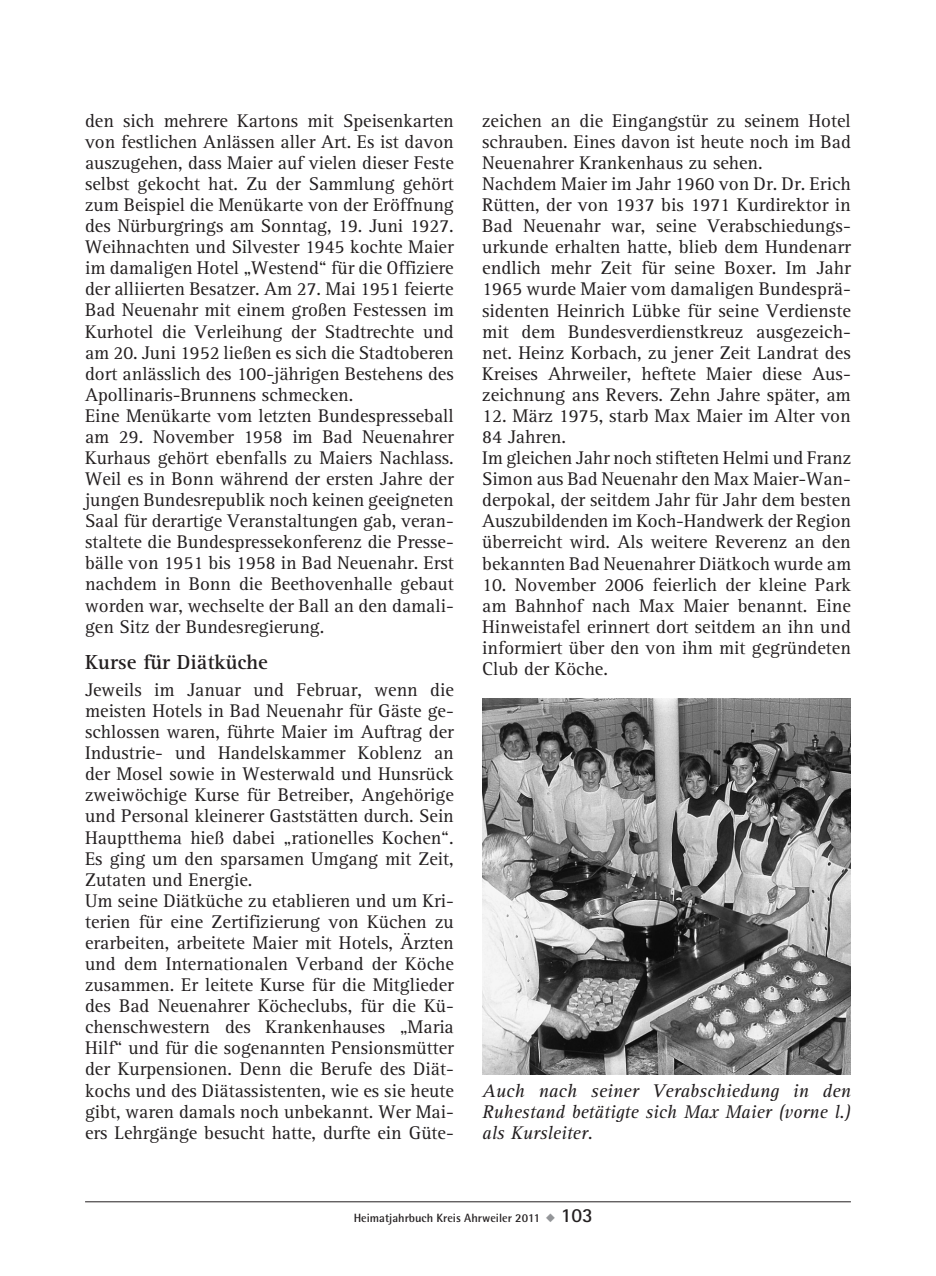
<style>
.page{position:relative;width:936px;height:1276px;background:#fff}
.page>*{position:absolute;margin:0;border:0;box-sizing:border-box;transform-origin:0 0}
.t1{font:700 21px "AT Rotis Serif";color:#231f20}
.t2{font:19px/21px "AT Rotis Serif";color:#231f20}
.t3{font:italic 19px/21px "AT Rotis Serif";color:#231f20;text-align:justify}
.t4{font:700 12px "Rotis Semi Sans";color:#231f20}
.s1{color:#939598}
.s2{font-family:"Rotis Sans Serif";font-size:20px}
</style>
<div class="page">
<hr style="left:85px;top:1201px;width:765px;height:1px;background:#231f20">
<img style="left:482px;top:699px;width:368px;height:376px">
<p class="t2" style="left:85px;top:111px;width:370px">den sich mehrere Kartons mit Speisenkarten von festlichen Anlässen aller Art. Es ist davon auszugehen, dass Maier auf vielen dieser Feste selbst gekocht hat. Zu der Sammlung gehört zum Beispiel die Menükarte von der Eröffnung des Nürburgrings am Sonntag, 19. Juni 1927.<br>Weihnachten und Silvester 1945 kochte Maier im damaligen Hotel „Westend“ für die Offiziere der alliierten Besatzer. Am 27. Mai 1951 feierte Bad Neuenahr mit einem großen Festessen im Kurhotel die Verleihung der Stadtrechte und am 20. Juni 1952 ließen es sich die Stadtoberen dort anlässlich des 100-jährigen Bestehens des Apollinaris-Brunnens schmecken.<br>Eine Menükarte vom letzten Bundespresseball am 29. November 1958 im Bad Neuenahrer Kurhaus gehört ebenfalls zu Maiers Nachlass.<br>Weil es in Bonn während der ersten Jahre der jungen Bundesrepublik noch keinen geeigneten Saal für derartige Veranstaltungen gab, veran&shy;staltete die Bundespressekonferenz die Presse&shy;bälle von 1951 bis 1958 in Bad Neuenahr. Erst nachdem in Bonn die Beethovenhalle gebaut worden war, wechselte der Ball an den damali&shy;gen Sitz der Bundesregierung.</p>
<p class="t1" style="left:85px;top:650px;width:184px">Kurse für Diätküche</p>
<p class="t2" style="left:85px;top:680px;width:370px">Jeweils im Januar und Februar, wenn die meisten Hotels in Bad Neuenahr für Gäste ge&shy;schlossen waren, führte Maier im Auftrag der Industrie- und Handelskammer Koblenz an der Mosel sowie in Westerwald und Hunsrück zweiwöchige Kurse für Betreiber, Angehörige und Personal kleinerer Gaststätten durch. Sein Hauptthema hieß dabei „rationelles Kochen“.<br>Es ging um den sparsamen Umgang mit Zeit, Zutaten und Energie.<br>Um seine Diätküche zu etablieren und um Kri&shy;terien für eine Zertifizierung von Küchen zu erarbeiten, arbeitete Maier mit Hotels, Ärzten und dem Internationalen Verband der Köche zusammen. Er leitete Kurse für die Mitglieder des Bad Neuenahrer Köcheclubs, für die Kü&shy;chenschwestern des Krankenhauses „Maria Hilf“ und für die sogenannten Pensionsmütter der Kurpensionen. Denn die Berufe des Diät&shy;kochs und des Diätassistenten, wie es sie heute gibt, waren damals noch unbekannt. Wer Mai&shy;ers Lehrgänge besucht hatte, durfte ein Güte-</p>
<p class="t2" style="left:482px;top:110px;width:370px">zeichen an die Eingangstür zu seinem Hotel schrauben. Eines davon ist heute noch im Bad Neuenahrer Krankenhaus zu sehen.<br>Nachdem Maier im Jahr 1960 von Dr. Dr. Erich Rütten, der von 1937 bis 1971 Kurdirektor in Bad Neuenahr war, seine Verabschiedungs&shy;urkunde erhalten hatte, blieb dem Hundenarr endlich mehr Zeit für seine Boxer. Im Jahr 1965 wurde Maier vom damaligen Bundesprä&shy;sidenten Heinrich Lübke für seine Verdienste mit dem Bundesverdienstkreuz ausgezeich&shy;net. Heinz Korbach, zu jener Zeit Landrat des Kreises Ahrweiler, heftete Maier diese Aus&shy;zeichnung ans Revers. Zehn Jahre später, am</p>
<p class="t2" style="left:482px;top:406px;width:370px">12. März 1975, starb Max Maier im Alter von 84 Jahren.<br>Im gleichen Jahr noch stifteten Helmi und Franz Simon aus Bad Neuenahr den Max Maier-Wan&shy;derpokal, der seitdem Jahr für Jahr dem besten Auszubildenden im Koch-Handwerk der Region überreicht wird. Als weitere Reverenz an den bekannten Bad Neuenahrer Diätkoch wurde am</p>
<p class="t2" style="left:482px;top:574px;width:370px;text-align:justify">10. November 2006 feierlich der kleine Park am Bahnhof nach Max Maier benannt. Eine Hinweistafel erinnert dort seitdem an ihn und informiert über den von ihm mit gegründeten Club der Köche.</p>
<p class="t3" style="left:482px;top:1080px;width:370px">Auch nach seiner Verabschiedung in den Ruhestand betätigte sich Max Maier (vorne l.) als Kursleiter.</p>
<p class="t4" style="left:354px;top:1210px;width:241px">Heimatjahrbuch Kreis Ahrweiler 2011 <span class="s1">◆</span> <span class="s2">103</span></p>
</div>
